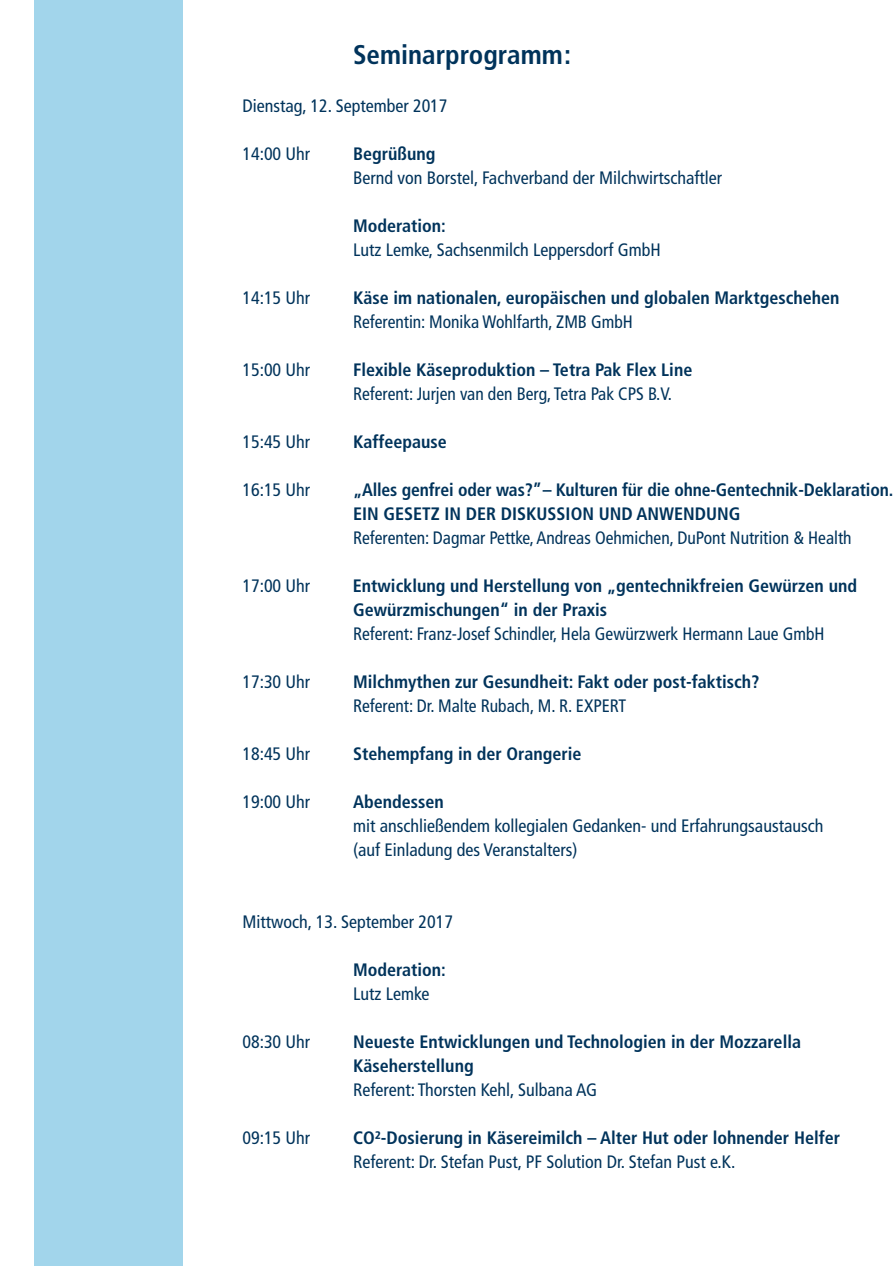
<style>
.page{position:relative;width:894px;height:1266px;background:#fff}
.page>*{position:absolute;margin:0;border:0;box-sizing:border-box;transform-origin:0 0}
.t1{font:700 condensed 27px "Frutiger";color:#00335b}
.t2{font:700 condensed 18px/24px "Frutiger";color:#00335b}
.t3{font:condensed 18px/24px "Frutiger";color:#00335b}
.s1{font-family:"Ping Fang HK";font-weight:500;font-stretch:normal}
.s2{font-weight:400}
</style>
<div class="page">
<div style="left:34px;top:0;width:149px;height:1266px;background:#a2d5eb"></div>
<h1 class="t1" style="left:353px;top:43px;width:219px">Seminarprogramm:</h1>
<p class="t3" style="left:242px;top:95px;width:207px">Dienstag, 12. September 2017</p>
<p class="t3" style="left:242px;top:143px;width:69px">14:00 Uhr</p>
<p class="t2" style="left:353px;top:143px;width:84px">Begrüßung</p>
<p class="t3" style="left:353px;top:167px;width:370px">Bernd von Borstel, Fachverband der Milchwirtschaftler</p>
<p class="t2" style="left:353px;top:215px;width:94px">Moderation:</p>
<p class="t3" style="left:353px;top:239px;width:309px">Lutz Lemke, Sachsenmilch Leppersdorf GmbH</p>
<p class="t3" style="left:242px;top:287px;width:69px">14:15 Uhr</p>
<p class="t2" style="left:353px;top:287px;width:488px">Käse im nationalen, europäischen und globalen Marktgeschehen</p>
<p class="t3" style="left:353px;top:311px;width:281px">Referentin: Monika Wohlfarth, ZMB GmbH</p>
<p class="t3" style="left:242px;top:359px;width:69px">15:00 Uhr</p>
<p class="t2" style="left:353px;top:359px;width:340px">Flexible Käseproduktion – Tetra Pak Flex Line</p>
<p class="t3" style="left:353px;top:383px;width:320px">Referent: Jurjen van den Berg, Tetra Pak CPS B.V.</p>
<p class="t3" style="left:242px;top:431px;width:69px">15:45 Uhr</p>
<p class="t2" style="left:353px;top:431px;width:95px">Kaffeepause</p>
<p class="t3" style="left:242px;top:479px;width:69px">16:15 Uhr</p>
<p class="t2" style="left:353px;top:479px;width:541px">„Alles genfrei oder was?”– Kulturen fu<span class="s1">̈</span>r die ohne-Gentechnik-Deklaration.<br>EIN GESETZ IN DER DISKUSSION UND ANWENDUNG</p>
<p class="t3" style="left:353px;top:527px;width:500px">Referenten: Dagmar Pettke, Andreas Oehmichen, DuPont Nutrition &amp; Health</p>
<p class="t3" style="left:242px;top:575px;width:69px">17:00 Uhr</p>
<p class="t2" style="left:353px;top:575px;width:505px">Entwicklung und Herstellung von „gentechnikfreien Gewu<span class="s1">̈</span>rzen und<br>Gewu<span class="s1">̈</span>rzmischungen“ in der Praxis<br><span class="s2">Referent: Franz-Josef Schindler, Hela Gew</span><span class="s1">̈</span><span class="s2">urzwerk Hermann Laue GmbH</span></p>
<p class="t3" style="left:242px;top:671px;width:69px">17:30 Uhr</p>
<p class="t2" style="left:353px;top:671px;width:408px">Milchmythen zur Gesundheit: Fakt oder post-faktisch?</p>
<p class="t3" style="left:353px;top:695px;width:274px">Referent: Dr. Malte Rubach, M. R. EXPERT</p>
<p class="t3" style="left:242px;top:743px;width:69px">18:45 Uhr</p>
<p class="t2" style="left:353px;top:743px;width:230px">Stehempfang in der Orangerie</p>
<p class="t3" style="left:242px;top:791px;width:69px">19:00 Uhr</p>
<p class="t2" style="left:353px;top:791px;width:92px">Abendessen</p>
<p class="t3" style="left:353px;top:815px;width:471px">mit anschließendem kollegialen Gedanken- und Erfahrungsaustausch (auf Einladung des Veranstalters)</p>
<p class="t3" style="left:242px;top:911px;width:212px">Mittwoch, 13. September 2017</p>
<p class="t2" style="left:353px;top:959px;width:94px">Moderation:</p>
<p class="t3" style="left:353px;top:983px;width:78px">Lutz Lemke</p>
<p class="t3" style="left:242px;top:1031px;width:69px">08:30 Uhr</p>
<p class="t2" style="left:353px;top:1031px;width:449px">Neueste Entwicklungen und Technologien in der Mozzarella<br>Käseherstellung</p>
<p class="t3" style="left:353px;top:1079px;width:245px">Referent: Thorsten Kehl, Sulbana AG</p>
<p class="t3" style="left:242px;top:1127px;width:69px">09:15 Uhr</p>
<p class="t2" style="left:353px;top:1127px;width:488px">CO²-Dosierung in Käsereimilch – Alter Hut oder lohnender Helfer</p>
<p class="t3" style="left:353px;top:1151px;width:384px">Referent: Dr. Stefan Pust, PF Solution Dr. Stefan Pust e.K.</p>
</div>
